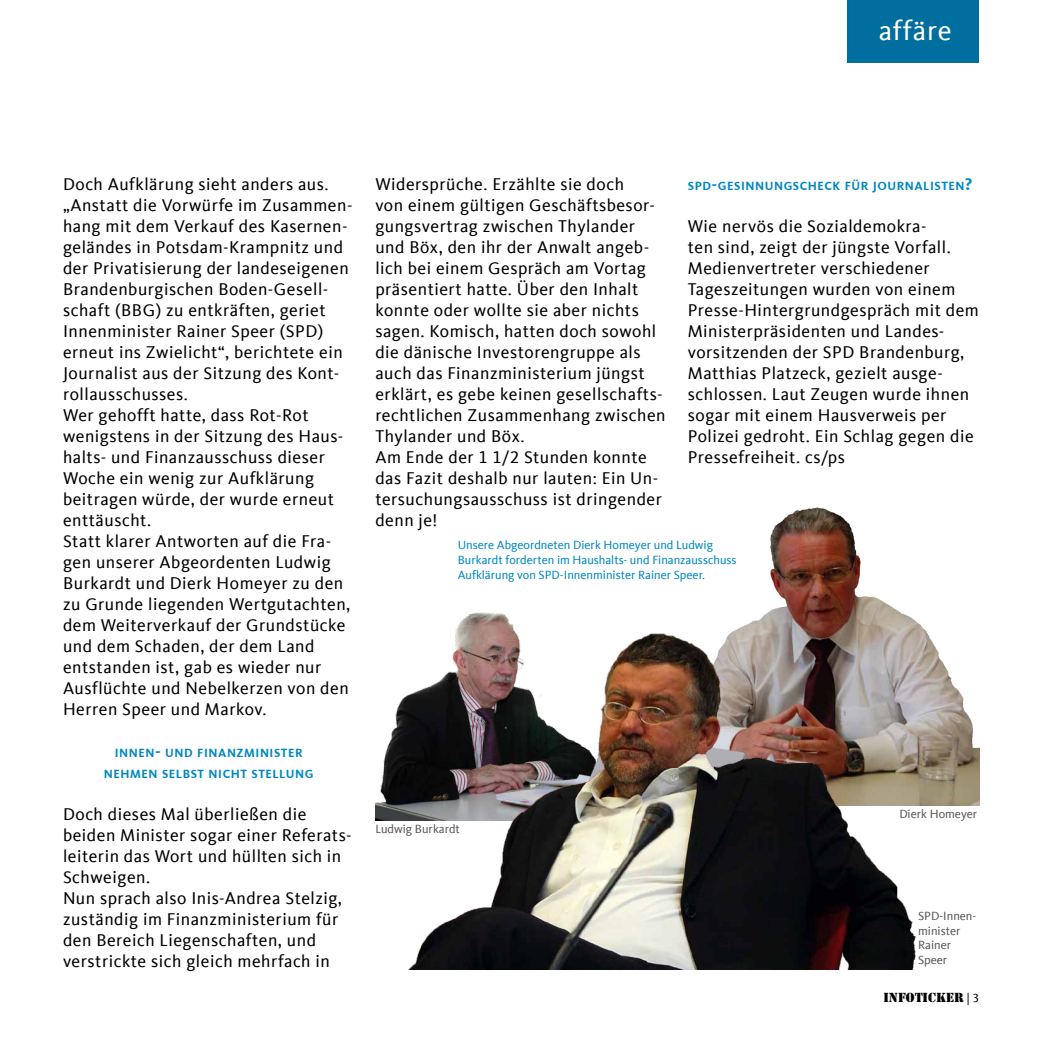
<style>
.page{position:relative;width:1042px;height:1042px;background:#fff}
.page>*{position:absolute;margin:0;border:0;box-sizing:border-box;transform-origin:0 0}
.t1{font:28px "CDU Kievit Tab";letter-spacing:.03em;color:#fff}
.t2{font:17.5px/21px "CDU Kievit Tab";letter-spacing:.03em;color:#000}
.t3{font:12.25px/14.7px "CDU Kievit Tab";color:#0087c1}
.t4{font:700 12.25px/21px "CDU Kievit Tab";letter-spacing:.045em;color:#0087c1;text-align:center}
.t5{font:12.25px/14.7px "CDU Kievit Tab";color:#58585a}
.t6{font:12.25px "Stencil Std";color:#000}
.s1{font-size:17.5px}
.s2{font-family:"CDU Kievit Tab"}
</style>
<div class="page">
<div style="left:847px;top:0;width:132px;height:63px;background:#006f9f"></div>
<img style="left:375px;top:612px;width:134px;height:208px">
<img style="left:754px;top:507px;width:225px;height:298px">
<img style="left:386px;top:621px;width:548px;height:349px">
<h1 class="t1" style="left:878px;top:15px;width:74px">affäre</h1>
<p class="t2" style="left:63px;top:174px;width:291px">Doch Aufklärung sieht anders aus. „Anstatt die Vorwürfe im Zusammen&shy;hang mit dem Verkauf des Kasernen&shy;geländes in Potsdam-Krampnitz und der Privatisierung der landeseigenen<br>Brandenburgischen Boden-Gesell&shy;schaft (BBG) zu entkräften, geriet<br>Innenminister Rainer Speer (SPD) erneut ins Zwielicht“, berichtete ein<br>Journalist aus der Sitzung des Kont&shy;rollausschusses.<br>Wer gehofft hatte, dass Rot-Rot wenigstens in der Sitzung des Haus&shy;halts- und Finanzausschuss dieser<br>Woche ein wenig zur Aufklärung beitragen würde, der wurde erneut enttäuscht.<br>Statt klarer Antworten auf die Fra&shy;gen unserer Abgeordenten Ludwig<br>Burkardt und Dierk Homeyer zu den zu Grunde liegenden Wertgutachten, dem Weiterverkauf der Grundstücke und dem Schaden, der dem Land entstanden ist, gab es wieder nur<br>Ausflüchte und Nebelkerzen von den<br>Herren Speer und Markov.</p>
<p class="t4" style="left:104px;top:742px;width:211px">INNEN<span class="s1">-</span> UND FINANZMINISTER<br>NEHMEN SELBST NICHT STELLUNG</p>
<p class="t2" style="left:63px;top:804px;width:290px">Doch dieses Mal überließen die beiden Minister sogar einer Referats&shy;leiterin das Wort und hüllten sich in<br>Schweigen.<br>Nun sprach also Inis-Andrea Stelzig, zuständig im Finanzministerium für den Bereich Liegenschaften, und verstrickte sich gleich mehrfach in</p>
<p class="t2" style="left:375px;top:174px;width:292px">Widersprüche. Erzählte sie doch<br>von einem gültigen Geschäftsbesor&shy;gungsvertrag zwischen Thylander und Böx, den ihr der Anwalt angeb&shy;lich bei einem Gespräch am Vortag präsentiert hatte. Über den Inhalt konnte oder wollte sie aber nichts sagen. Komisch, hatten doch sowohl die dänische Investorengruppe als auch das Finanzministerium jüngst erklärt, es gebe keinen gesellschafts&shy;rechtlichen Zusammenhang zwischen<br>Thylander und Böx.<br>Am Ende der 1 1/2 Stunden konnte das Fazit deshalb nur lauten: Ein Un&shy;tersuchungsausschuss ist dringender denn je!</p>
<p class="t4" style="left:688px;top:175px;width:286px">SPD<span class="s1">-</span>GESINNUNGSCHECK FÜR JOURNALISTEN<span class="s1">?</span></p>
<p class="t2" style="left:688px;top:216px;width:292px">Wie nervös die Sozialdemokra-<br>ten sind, zeigt der jüngste Vorfall.<br>Medienvertreter verschiedener Tageszeitungen wurden von einem Presse-Hintergrundgespräch mit dem Ministerpräsidenten und Landes&shy;vorsitzenden der SPD Brandenburg, Matthias Platzeck, gezielt ausge&shy;schlossen. Laut Zeugen wurde ihnen sogar mit einem Hausverweis per Polizei gedroht. Ein Schlag gegen die Pressefreiheit. cs/ps</p>
<p class="t3" style="left:458px;top:538px;width:280px">Unsere Abgeordneten Dierk Homeyer und Ludwig<br>Burkardt forderten im Haushalts- und Finanzausschuss<br>Aufklärung von SPD-Innenminister Rainer Speer.</p>
<p class="t5" style="left:375px;top:821px;width:86px">Ludwig Burkardt</p>
<p class="t5" style="left:899px;top:806px;width:79px">Dierk Homeyer</p>
<p class="t5" style="left:918px;top:908px;width:60px">SPD-Innen&shy;minister<br>Rainer<br>Speer</p>
<p class="t6" style="left:883px;top:989px;width:97px">INFOTICKER <span class="s2">| 3</span></p>
</div>
